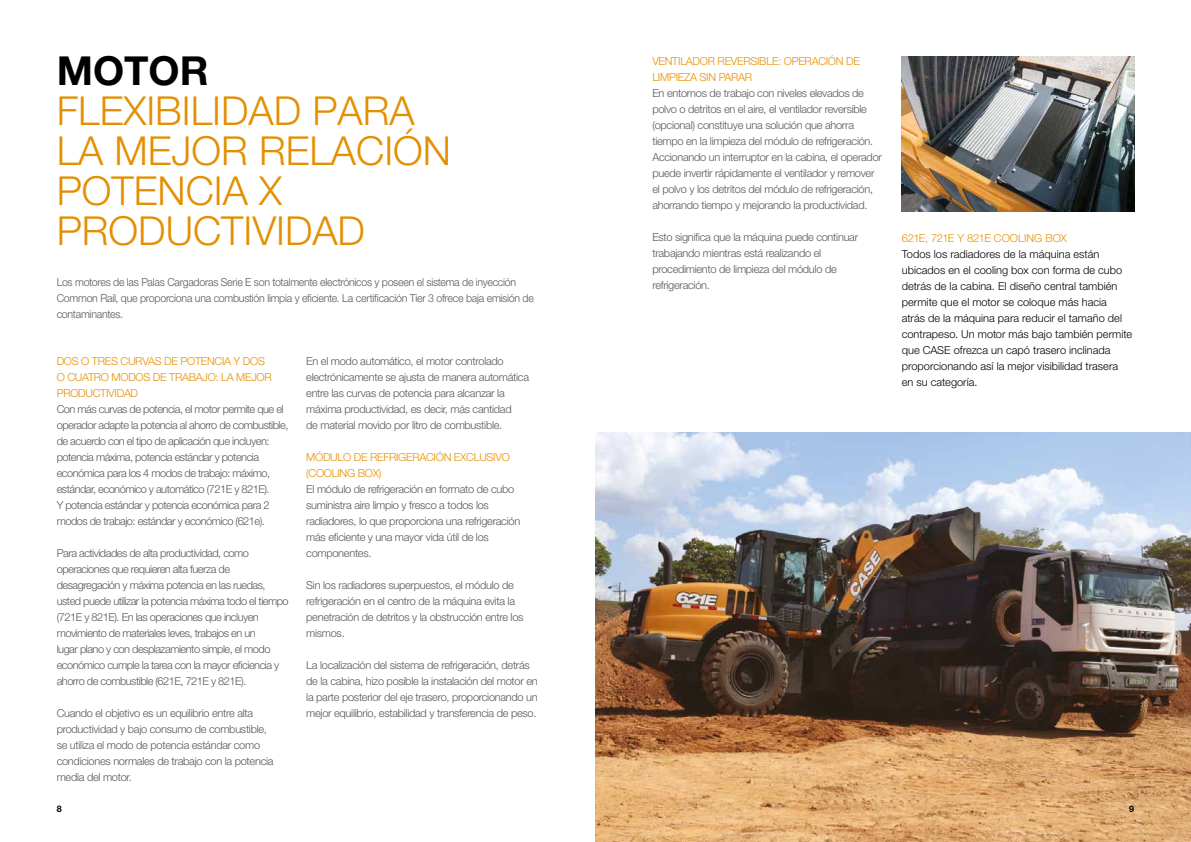
<style>
.page{position:relative;width:1191px;height:842px;background:#fff}
.page>*{position:absolute;margin:0;border:0;box-sizing:border-box;transform-origin:0 0}
.t1{font:300 40px/40px "Helvetica Neue LT Std";color:#e38f00}
.t2{font:700 40px "Helvetica Neue LT Std";color:#000}
.t3{font:300 11px/16px "Helvetica Neue LT Std";letter-spacing:-.025em;color:#575756}
.t4{font:300 11px/16px "Helvetica Neue LT Std";letter-spacing:-.045em;color:#575756}
.t5{font:300 11px/16px "Helvetica Neue LT Std";color:#000}
.t6{font:300 11px/16px "Helvetica Neue LT Std";letter-spacing:-.025em;color:#575756;scale:.96 1}
.t7{font:300 11px/16px "Helvetica Neue LT Std";letter-spacing:-.025em;color:#e69000}
.t8{font:700 9px "Helvetica Neue LT Std";color:#000}
</style>
<div class="page">
<img style="left:595px;top:432px;width:596px;height:410px">
<img style="left:901px;top:57px;width:233px;height:155px">
<h1 class="t2" style="left:57px;top:46px;width:153px">MOTOR</h1>
<h1 class="t1" style="left:57px;top:90px;width:396px">FLEXIBILIDAD PARA<br>LA MEJOR RELACIÓN<br>POTENCIA X<br>PRODUCTIVIDAD</h1>
<p class="t6" style="left:57px;top:274px;width:498px">Los motores de las Palas Cargadoras Serie E son totalmente electrónicos y poseen el sistema de inyección<br>Common Rail, que proporciona una combustión limpia y eficiente. La certificación Tier 3 ofrece baja emisión de contaminantes.</p>
<p class="t7" style="left:57px;top:353px;width:217px">DOS O TRES CURVAS DE POTENCIA Y DOS<br>O CUATRO MODOS DE TRABAJO: LA MEJOR<br>PRODUCTIVIDAD</p>
<p class="t4" style="left:57px;top:401px;width:233px">Con más curvas de potencia, el motor permite que el operador adapte la potencia al ahorro de combustible, de acuerdo con el tipo de aplicación que incluyen: potencia máxima, potencia estándar y potencia económica para los 4 modos de trabajo: máximo, estándar, económico y automático (721E y 821E).<br>Y potencia estándar y potencia económica para 2 modos de trabajo: estándar y económico (621e).</p>
<p class="t4" style="left:57px;top:545px;width:233px">Para actividades de alta productividad, como operaciones que requieren alta fuerza de desagregación y máxima potencia en las ruedas, usted puede utilizar la potencia máxima todo el tiempo (721E y 821E). En las operaciones que incluyen movimiento de materiales leves, trabajos en un<br>lugar plano y con desplazamiento simple, el modo económico cumple la tarea con la mayor eficiencia y ahorro de combustible (621E, 721E y 821E).</p>
<p class="t3" style="left:57px;top:705px;width:218px">Cuando el objetivo es un equilibrio entre alta productividad y bajo consumo de combustible, se utiliza el modo de potencia estándar como condiciones normales de trabajo con la potencia media del motor.</p>
<p class="t3" style="left:306px;top:353px;width:224px">En el modo automático, el motor controlado electrónicamente se ajusta de manera automática entre las curvas de potencia para alcanzar la máxima productividad, es decir, más cantidad<br>de material movido por litro de combustible.</p>
<p class="t7" style="left:306px;top:449px;width:205px">MÓDULO DE REFRIGERACIÓN EXCLUSIVO (COOLING BOX)</p>
<p class="t3" style="left:306px;top:481px;width:215px">El módulo de refrigeración en formato de cubo suministra aire limpio y fresco a todos los radiadores, lo que proporciona una refrigeración más eficiente y una mayor vida útil de los componentes.</p>
<p class="t3" style="left:306px;top:577px;width:219px">Sin los radiadores superpuestos, el módulo de refrigeración en el centro de la máquina evita la penetración de detritos y la obstrucción entre los mismos.</p>
<p class="t3" style="left:306px;top:657px;width:233px">La localización del sistema de refrigeración, detrás de la cabina, hizo posible la instalación del motor en la parte posterior del eje trasero, proporcionando un mejor equilibrio, estabilidad y transferencia de peso.</p>
<p class="t7" style="left:652px;top:52px;width:209px">VENTILADOR REVERSIBLE: OPERACIÓN DE<br>LIMPIEZA SIN PARAR</p>
<p class="t3" style="left:652px;top:84px;width:231px">En entornos de trabajo con niveles elevados de polvo o detritos en el aire, el ventilador reversible (opcional) constituye una solución que ahorra tiempo en la limpieza del módulo de refrigeración.<br>Accionando un interruptor en la cabina, el operador puede invertir rápidamente el ventilador y remover el polvo y los detritos del módulo de refrigeración, ahorrando tiempo y mejorando la productividad.</p>
<p class="t3" style="left:652px;top:228px;width:207px">Esto significa que la máquina puede continuar trabajando mientras está realizando el procedimiento de limpieza del módulo de refrigeración.</p>
<p class="t7" style="left:901px;top:230px;width:167px">621E, 721E Y 821E COOLING BOX</p>
<p class="t5" style="left:901px;top:246px;width:232px">Todos los radiadores de la máquina están ubicados en el cooling box con forma de cubo detrás de la cabina. El diseño central también permite que el motor se coloque más hacia atrás de la máquina para reducir el tamaño del contrapeso. Un motor más bajo también permite que CASE ofrezca un capó trasero inclinada proporcionando así la mejor visibilidad trasera en su categoría.</p>
<p class="t8" style="left:57px;top:803px;width:7px">8</p>
<p class="t8" style="left:1129px;top:803px;width:7px">9</p>
</div>
